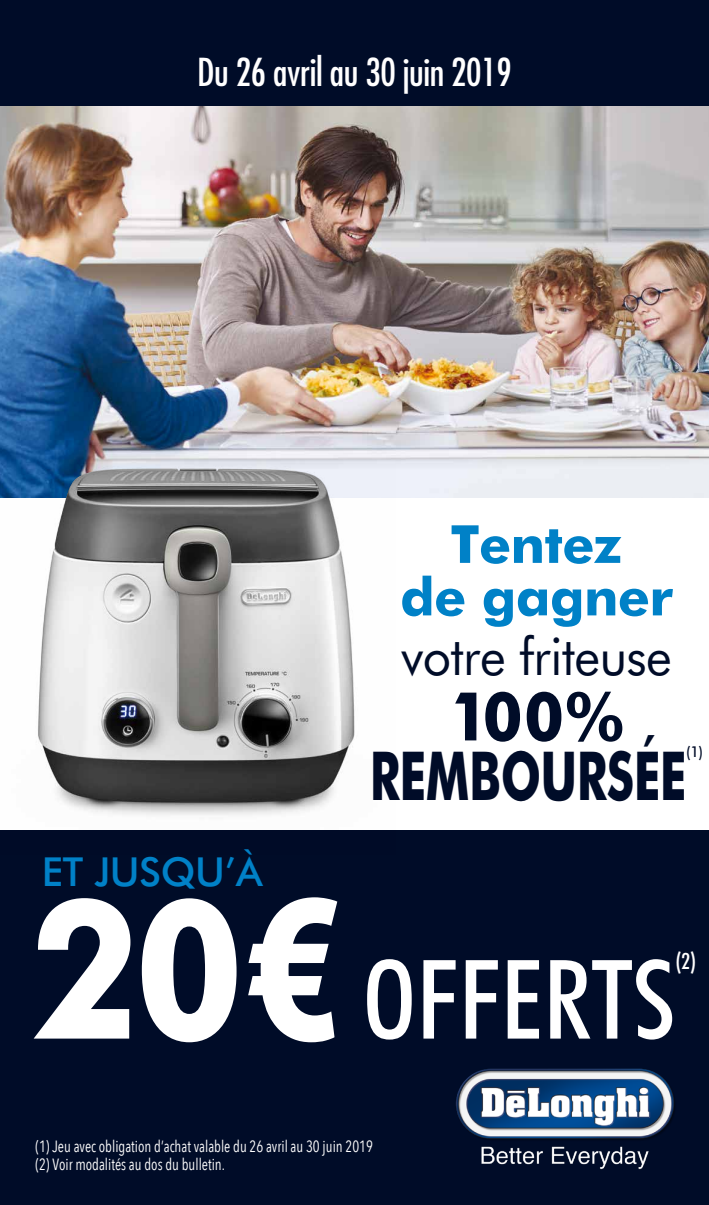
<style>
.page{position:relative;width:709px;height:1205px;background:#fff}
.page>*{position:absolute;margin:0;border:0;box-sizing:border-box;transform-origin:0 0}
.t1{font:500 condensed 110px "Futura BT";color:#fff}
.t2{font:700 67.5px/60px "Futura BT";letter-spacing:-.01em;color:#000c28;text-align:center;scale:.95 1}
.t3{font:700 52.5px/52.5px "Futura BT";letter-spacing:-.01em;color:#0081c7;text-align:center}
.t4{font:52.5px "Futura BT";letter-spacing:-.01em;color:#000c28;scale:.95 1}
.t5{font:500 40px "Futura BT";letter-spacing:-.01em;color:#0081c7}
.t6{font:condensed 37.5px "Futura";letter-spacing:-.01em;color:#fff}
.t7{font:500 condensed 22.5px "Futura BT";color:#fff}
.t8{font:16.25px/17.5px "Avenir Next Condensed";color:#fff;scale:.9 1}
.t9{font:500 15px "Futura BT";color:#000c28;scale:.95 1}
.s1{font-weight:700;font-stretch:normal;font-size:194.25px}
.s2{font-family:"Avenir Next Condensed";font-weight:700;font-stretch:normal;font-size:194.25px}
</style>
<div class="page">
<div style="left:0;top:0;width:709px;height:106px;background:#000c28"></div>
<div style="left:0;top:830px;width:709px;height:375px;background:#000c28"></div>
<img style="left:456px;top:1068px;width:219px;height:102px">
<img style="left:0;top:106px;width:709px;height:391px">
<img style="left:0;top:392px;width:396px;height:423px">
<img style="left:38px;top:469px;width:315px;height:333px">
<h3 class="t6" style="left:197px;top:50px;width:316px">Du 26 avril au 30 juin 2019</h3>
<h3 class="t3" style="left:400px;top:517px;width:274px">Tentez<br>de gagner</h3>
<h3 class="t4" style="left:401px;top:625px;width:287px">votre friteuse</h3>
<h2 class="t2" style="left:370px;top:686px;width:335px">100%<br>REMBOURSÉE</h2>
<p class="t9" style="left:686px;top:743px;width:19px">(1)</p>
<h3 class="t5" style="left:42px;top:847px;width:222px">ET JUSQU’À</h3>
<h1 class="t1" style="left:30px;top:933px;width:646px"><span class="s1">20</span><span class="s2">€</span> OFFERTS</h1>
<h3 class="t7" style="left:675px;top:947px;width:22px">(2)</h3>
<p class="t8" style="left:35px;top:1137px;width:376px">(1) Jeu avec obligation d’achat valable du 26 avril au 30 juin 2019 (2) Voir modalités au dos du bulletin.</p>
</div>
